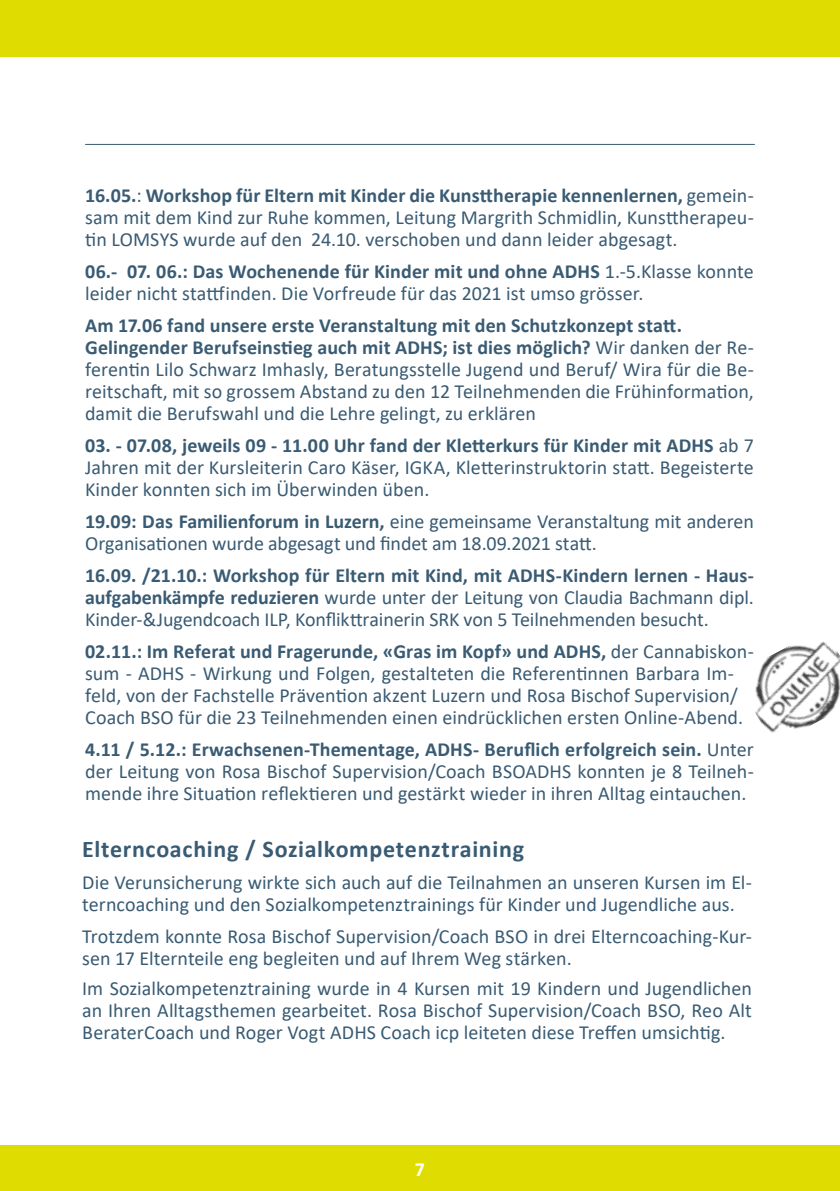
<style>
.page{position:relative;width:840px;height:1191px;background:#fff}
.page>*{position:absolute;margin:0;border:0;box-sizing:border-box;transform-origin:0 0}
.t1{font:700 24px "Calibri";letter-spacing:.025em;color:#395b73}
.t2{font:20px/22px "Calibri";color:#395b73}
.t3{font:700 20px "Calibri";color:#fff}
.s1{font-weight:700}
</style>
<div class="page">
<div style="left:0;top:0;width:839px;height:57px;background:#dedc00"></div>
<div style="left:0;top:1145px;width:839px;height:46px;background:#dedc00"></div>
<hr style="left:85px;top:144px;width:669px;height:1px;background:#395b73">
<img style="left:755px;top:642px;width:84px;height:91px">
<p class="t2" style="left:85px;top:184px;width:669px;text-align:justify"><span class="s1">16.05.</span>: <span class="s1">Workshop für Eltern mit Kinder die Kunsttherapie kennenlernen,</span> gemein&shy;sam mit dem Kind zur Ruhe kommen, Leitung Margrith Schmidlin, Kunsttherapeu&shy;tin LOMSYS wurde auf den 24.10. verschoben und dann leider abgesagt.</p>
<p class="t2" style="left:85px;top:260px;width:669px"><span class="s1">06.- 07. 06.: Das Wochenende für Kinder mit und ohne ADHS</span> 1.-5.Klasse konnte leider nicht stattfinden. Die Vorfreude für das 2021 ist umso grösser.</p>
<p class="t2" style="left:85px;top:314px;width:670px"><span class="s1">Am 17.06 fand unsere erste Veranstaltung mit den Schutzkonzept statt.<br>Gelingender Berufseinstieg auch mit ADHS; ist dies möglich?</span> Wir danken der Re&shy;ferentin Lilo Schwarz Imhasly, Beratungsstelle Jugend und Beruf/ Wira für die Be&shy;reitschaft, mit so grossem Abstand zu den 12 Teilnehmenden die Frühinformation, damit die Berufswahl und die Lehre gelingt, zu erklären</p>
<p class="t2" style="left:85px;top:434px;width:670px;text-align:justify"><span class="s1">03. - 07.08, jeweils 09 - 11.00 Uhr fand der Kletterkurs für Kinder mit ADHS</span> ab 7<br>Jahren mit der Kursleiterin Caro Käser, IGKA, Kletterinstruktorin statt. Begeisterte Kinder konnten sich im Überwinden üben.</p>
<p class="t2" style="left:85px;top:510px;width:670px"><span class="s1">19.09: Das Familienforum in Luzern,</span> eine gemeinsame Veranstaltung mit anderen<br>Organisationen wurde abgesagt und findet am 18.09.2021 statt.</p>
<p class="t2" style="left:85px;top:564px;width:670px;text-align:justify"><span class="s1">16.09. /21.10.: Workshop für Eltern mit Kind, mit ADHS-Kindern lernen - Haus&shy;aufgabenkämpfe reduzieren</span> wurde unter der Leitung von Claudia Bachmann dipl.<br>Kinder-&amp;Jugendcoach ILP, Konflikttrainerin SRK von 5 Teilnehmenden besucht.</p>
<p class="t2" style="left:85px;top:640px;width:670px"><span class="s1">02.11.: Im Referat und Fragerunde, «Gras im Kopf» und ADHS,</span> der Cannabiskon&shy;sum - ADHS - Wirkung und Folgen, gestalteten die Referentinnen Barbara Im&shy;feld, von der Fachstelle Prävention akzent Luzern und Rosa Bischof Supervision/ Coach BSO für die 23 Teilnehmenden einen eindrücklichen ersten Online-Abend.</p>
<p class="t2" style="left:85px;top:738px;width:670px;text-align:justify"><span class="s1">4.11 / 5.12.: Erwachsenen-Thementage, ADHS- Beruflich erfolgreich sein.</span> Unter der Leitung von Rosa Bischof Supervision/Coach BSOADHS konnten je 8 Teilneh&shy;mende ihre Situation reflektieren und gestärkt wieder in ihren Alltag eintauchen.</p>
<p class="t1" style="left:82px;top:832px;width:443px">Elterncoaching / Sozialkompetenztraining</p>
<p class="t2" style="left:82px;top:871px;width:670px">Die Verunsicherung wirkte sich auch auf die Teilnahmen an unseren Kursen im El&shy;terncoaching und den Sozialkompetenztrainings für Kinder und Jugendliche aus.</p>
<p class="t2" style="left:82px;top:925px;width:670px">Trotzdem konnte Rosa Bischof Supervision/Coach BSO in drei Elterncoaching-Kur&shy;sen 17 Elternteile eng begleiten und auf Ihrem Weg stärken.</p>
<p class="t2" style="left:82px;top:977px;width:670px;text-align:justify">Im Sozialkompetenztraining wurde in 4 Kursen mit 19 Kindern und Jugendlichen an Ihren Alltagsthemen gearbeitet. Rosa Bischof Supervision/Coach BSO, Reo Alt BeraterCoach und Roger Vogt ADHS Coach icp leiteten diese Treffen umsichtig.</p>
<p class="t3" style="left:414px;top:1155px;width:12px">7</p>
</div>
